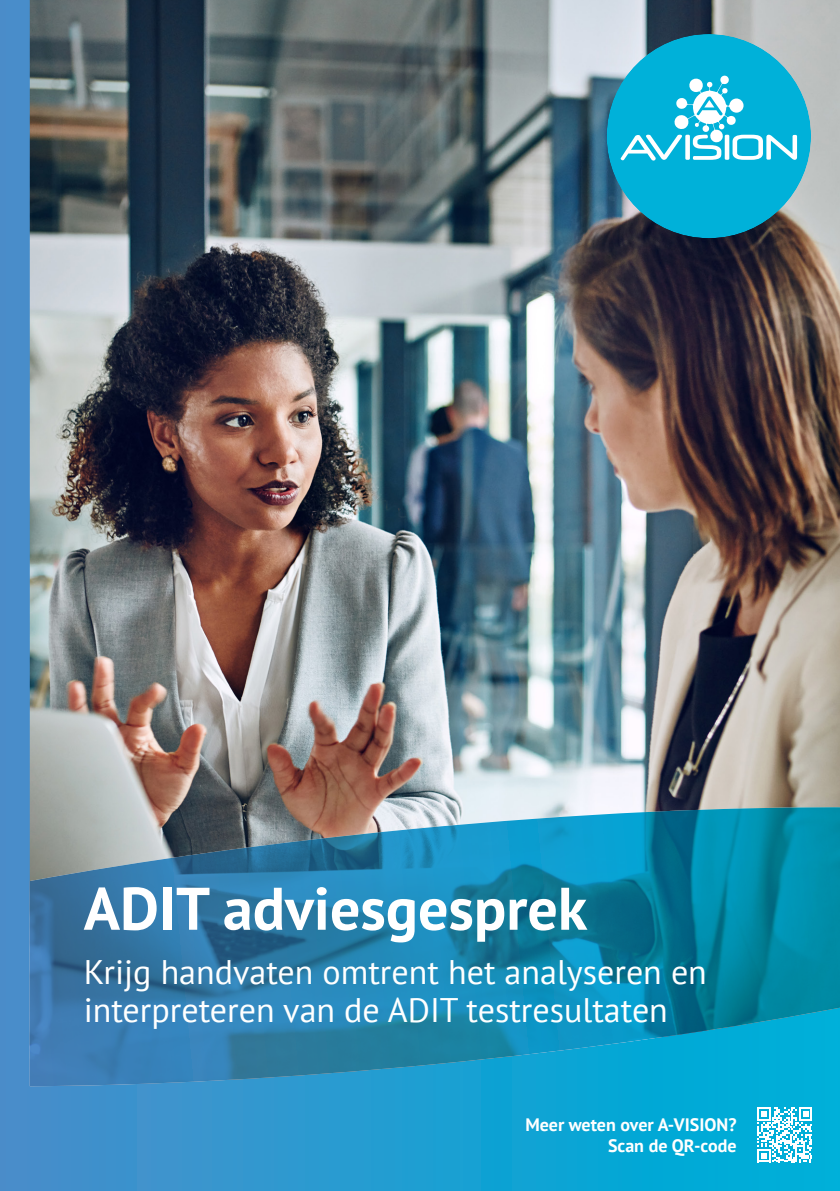
<style>
.page{position:relative;width:840px;height:1191px;background:#fff}
.page>*{position:absolute;margin:0;border:0;box-sizing:border-box;transform-origin:0 0}
.Titel_voorkant{font:700 60px "PT Sans";color:#fff}
.t1{font:34px "PT Sans";color:#fff}
.Cross_sell{font:700 18px/21.6px "PT Sans";color:#fff;text-align:right}
</style>
<div class="page">
<img style="left:0;top:0;width:839px;height:1191px">
<svg style="left:30px;top:806px;width:809px;height:280px;background:#2687ad"></svg>
<div style="left:606px;top:34px;width:204px;height:204px;background:#00b1d9;border-radius:50%"></div>
<svg style="left:620px;top:75px;width:176px;height:86px"></svg>
<svg style="left:756px;top:1107px;width:56px;height:55px"></svg>
<p class="Titel_voorkant" style="left:84px;top:869px;width:505px">ADIT adviesgesprek</p>
<p class="t1" style="left:84px;top:950px;width:624px">Krijg handvaten omtrent het analyseren en</p>
<p class="t1" style="left:84px;top:988px;width:585px">interpreteren van de ADIT testresultaten</p>
<p class="Cross_sell" style="left:525px;top:1113px;width:212px">Meer weten over A-VISION?<br>Scan de QR-code</p>
</div>
